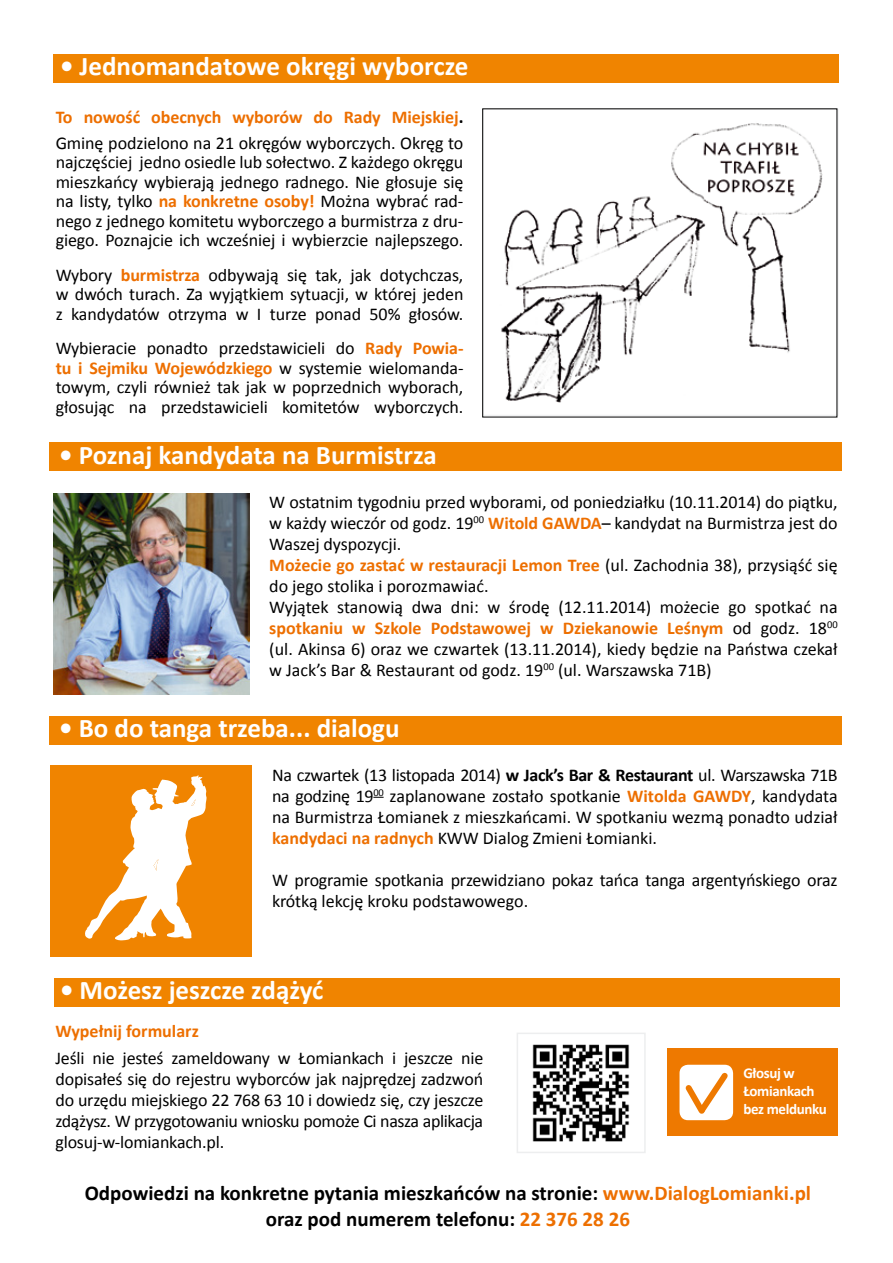
<style>
.page{position:relative;width:893px;height:1263px;background:#fff}
.page>*{position:absolute;margin:0;border:0;box-sizing:border-box;transform-origin:0 0}
.t1{font:700 27px "Calibri";color:#fff}
.t2{font:700 21px/25.2px "Calibri";color:#000;text-align:center}
.t3{font:18px/21px "Calibri";letter-spacing:-.005em;color:#000;text-align:justify}
.t4{font:700 18px "Calibri";color:#ed6f00}
.t5{font:700 15px/18px "Calibri";letter-spacing:-.025em;color:#fff}
.s1{font-weight:700;color:#ed6f00}
.s2{font-weight:700}
.s3{color:#ed6f00}
</style>
<div class="page">
<div style="left:54px;top:54px;width:785px;height:28px;background:#f08400"></div>
<img style="left:501px;top:123px;width:322px;height:280px">
<div style="left:49px;top:442px;width:793px;height:28px;background:#f08400"></div>
<div style="left:49px;top:716px;width:793px;height:29px;background:#f08400"></div>
<img style="left:54px;top:493px;width:195px;height:202px">
<div style="left:54px;top:978px;width:785px;height:28px;background:#f08400"></div>
<div style="left:668px;top:1049px;width:170px;height:87px;background:#ee7900"></div>
<div style="left:679px;top:1065px;width:54px;height:55px;background:#fff;border-radius:9px"></div>
<svg style="left:680px;top:1067px;width:53px;height:52px"></svg>
<img style="left:532px;top:1044px;width:98px;height:98px">
<div style="left:517px;top:1032px;width:129px;height:121px;border:2px solid #edeeef"></div>
<div style="left:50px;top:765px;width:201px;height:192px;background:#f08400"></div>
<svg style="left:85px;top:775px;width:122px;height:165px"></svg>
<h1 class="t1" style="left:60px;top:48px;width:410px">• Jednomandatowe okręgi wyborcze</h1>
<p class="t3" style="left:56px;top:105px;width:409px;line-height:25.5px"><span class="s1">To nowość obecnych wyborów do Rady Miejskiej</span><span class="s2">.<br></span>Gminę podzielono na 21 okręgów wyborczych. Okręg to</p>
<p class="t3" style="left:56px;top:153px;width:409px;line-height:19.5px">najczęściej jedno osiedle lub sołectwo. Z każdego okręgu mieszkańcy wybierają jednego radnego. Nie głosuje się na listy, tylko <span class="s1">na konkretne osoby!</span> Można wybrać rad&shy;nego z jednego komitetu wyborczego a burmistrza z dru&shy;giego. Poznajcie ich wcześniej i wybierzcie najlepszego.</p>
<p class="t3" style="left:56px;top:265px;width:409px;line-height:19.5px">Wybory <span class="s1">burmistrza</span> odbywają się tak, jak dotychczas, w dwóch turach. Za wyjątkiem sytuacji, w której jeden z kandydatów otrzyma w I turze ponad 50% głosów.</p>
<p class="t3" style="left:56px;top:339px;width:409px;line-height:19.5px">Wybieracie ponadto przedstawicieli do <span class="s1">Rady Powia&shy;tu i Sejmiku Wojewódzkiego</span> w systemie wielomanda&shy;towym, czyli również tak jak w poprzednich wyborach, głosując na przedstawicieli komitetów wyborczych.</p>
<h1 class="t1" style="left:59px;top:437px;width:379px">• Poznaj kandydata na Burmistrza</h1>
<p class="t3" style="left:269px;top:491px;width:570px;text-align:left">W ostatnim tygodniu przed wyborami, od poniedziałku (10.11.2014) do piątku, w każdy wieczór od godz. 19<sup>00</sup> <span class="s1">Witold GAWDA</span>– kandydat na Burmistrza jest do Waszej dyspozycji.<br><span class="s1">Możecie go zastać w restauracji Lemon Tree</span> (ul. Zachodnia 38), przysiąść się do jego stolika i porozmawiać.<br>Wyjątek stanowią dwa dni: w środę (12.11.2014) możecie go spotkać na <span class="s1">spotkaniu w Szkole Podstawowej w Dziekanowie Leśnym</span> od godz. 18<sup>00 </sup>(ul. Akinsa 6) oraz we czwartek (13.11.2014), kiedy będzie na Państwa czekał w Jack’s Bar &amp; Restaurant od godz. 19<sup>00</sup> (ul. Warszawska 71B)</p>
<h1 class="t1" style="left:59px;top:710px;width:342px">• Bo do tanga trzeba... dialogu</h1>
<p class="t3" style="left:272px;top:765px;width:567px">Na czwartek (13 listopada 2014) <span class="s2">w Jack’s Bar &amp; Restaurant</span> ul. Warszawska 71B na godzinę 19<sup>00</sup> zaplanowane zostało spotkanie <span class="s1">Witolda GAWDY</span>, kandydata na Burmistrza Łomianek z mieszkańcami. W spotkaniu wezmą ponadto udział <span class="s1">kandydaci na radnych</span> KWW Dialog Zmieni Łomianki.</p>
<p class="t3" style="left:272px;top:870px;width:567px">W programie spotkania przewidziano pokaz tańca tanga argentyńskiego oraz krótką lekcję kroku podstawowego.</p>
<h1 class="t1" style="left:60px;top:972px;width:265px">• Możesz jeszcze zdążyć</h1>
<p class="t4" style="left:55px;top:1019px;width:145px">Wypełnij formularz</p>
<p class="t3" style="left:55px;top:1047px;width:429px">Jeśli nie jesteś zameldowany w Łomiankach i jeszcze nie dopisałeś się do rejestru wyborców jak najprędzej zadzwoń do urzędu miejskiego 22 768 63 10 i dowiedz się, czy jeszcze zdążysz. W przygotowaniu wniosku pomoże Ci nasza aplikacja glosuj-w-lomiankach.pl.</p>
<p class="t5" style="left:743px;top:1063px;width:85px">Głosuj w<br>Łomiankach bez meldunku</p>
<p class="t2" style="left:85px;top:1181px;width:728px">Odpowiedzi na konkretne pytania mieszkańców na stronie: <span class="s3">www.DialogLomianki.pl </span>oraz pod numerem telefonu: <span class="s3">22 376 28 26</span></p>
</div>
